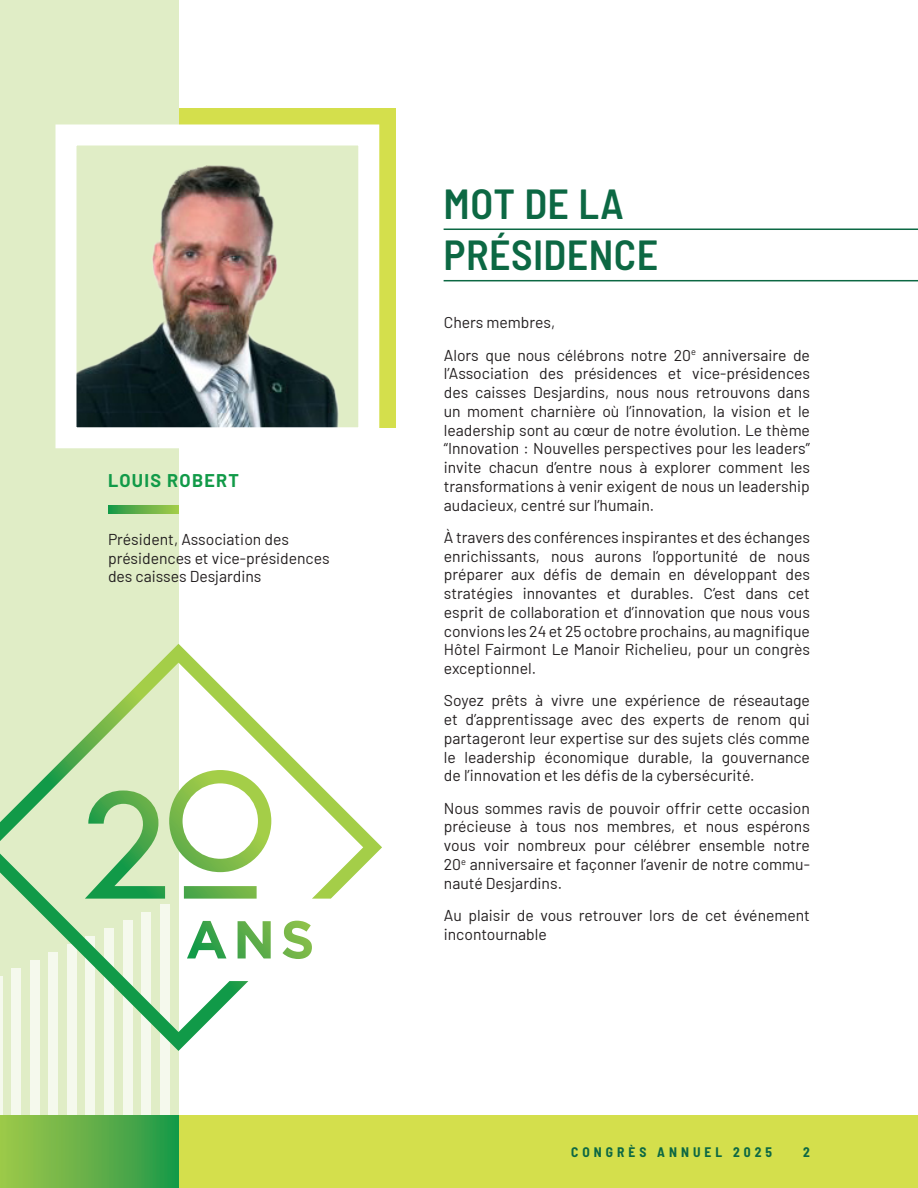
<style>
.page{position:relative;width:918px;height:1188px;background:#fff}
.page>*{position:absolute;margin:0;border:0;box-sizing:border-box;transform-origin:0 0}
.t1{font:600 semi-condensed 42px/51px "Barlow";letter-spacing:.01em;color:#0c6843}
.t2{font:700 18px "Barlow";letter-spacing:.07em;color:#119a48}
.t3{font:15.75px/18.8px "Barlow";color:#231f20;text-align:justify}
.t4{font:700 semi-condensed 13.5px "Barlow";letter-spacing:.3em;color:#0c6843}
</style>
<div class="page">
<div style="left:178px;top:1115px;width:740px;height:73px;background:#d4df4c"></div>
<div style="left:0;top:1115px;width:178px;height:73px;background:linear-gradient(to right,#a4c849,#209949)"></div>
<div style="left:178px;top:108px;width:218px;height:320px;background:#d4df4c"></div>
<div style="left:0;top:0;width:178px;height:1115px;background:#e0edc6"></div>
<img style="left:78px;top:146px;width:279px;height:280px">
<div style="left:56px;top:124px;width:323px;height:324px;border:21px solid #fff"></div>
<hr style="left:444px;top:280px;width:474px;height:1px;background:#0c6843">
<hr style="left:444px;top:229px;width:474px;height:1px;background:#0c6843">
<div style="left:160px;top:904px;width:9px;height:211px;background:#f5f9ed"></div>
<div style="left:142px;top:912px;width:9px;height:203px;background:#f5f9ed"></div>
<div style="left:123px;top:920px;width:9px;height:195px;background:#f5f9ed"></div>
<div style="left:104px;top:928px;width:10px;height:187px;background:#f5f9ed"></div>
<div style="left:86px;top:936px;width:9px;height:179px;background:#f5f9ed"></div>
<div style="left:67px;top:944px;width:9px;height:171px;background:#f5f9ed"></div>
<div style="left:49px;top:952px;width:9px;height:163px;background:#f5f9ed"></div>
<div style="left:30px;top:960px;width:9px;height:155px;background:#f5f9ed"></div>
<div style="left:12px;top:968px;width:9px;height:147px;background:#f5f9ed"></div>
<hr style="left:0;top:976px;width:2px;height:139px;background:#fff">
<svg style="left:0;top:644px;width:382px;height:407px"></svg>
<svg style="left:85px;top:770px;width:186px;height:129px"></svg>
<svg style="left:187px;top:921px;width:39px;height:37px"></svg>
<svg style="left:238px;top:921px;width:33px;height:37px"></svg>
<svg style="left:282px;top:921px;width:30px;height:38px"></svg>
<svg style="left:108px;top:506px;width:70px;height:7px"></svg>
<p class="t2" style="left:108px;top:468px;width:133px">LOUIS ROBERT</p>
<p class="t3" style="left:108px;top:529px;width:223px;text-align:left">Président, Association des présidences et vice-présidences des caisses Desjardins</p>
<p class="t1" style="left:444px;top:175px;width:216px">MOT DE LA<br>PRÉSIDENCE</p>
<p class="t3" style="left:444px;top:312px;width:113px">Chers membres,</p>
<p class="t3" style="left:444px;top:344px;width:368px">Alors que nous célébrons notre 20<sup>e</sup> anniversaire de l’Association des présidences et vice-présidences des caisses Desjardins, nous nous retrouvons dans un moment charnière où l’innovation, la vision et le leadership sont au cœur de notre évolution. Le thème “Innovation : Nouvelles perspectives pour les leaders” invite chacun d’entre nous à explorer comment les transformations à venir exigent de nous un leadership audacieux, centré sur l’humain.</p>
<p class="t3" style="left:444px;top:527px;width:368px">À travers des conférences inspirantes et des échanges enrichissants, nous aurons l’opportunité de nous préparer aux défis de demain en développant des stratégies innovantes et durables. C’est dans cet esprit de collaboration et d’innovation que nous vous convions les 24 et 25 octobre prochains, au magnifique Hôtel Fairmont Le Manoir Richelieu, pour un congrès exceptionnel.</p>
<p class="t3" style="left:444px;top:690px;width:368px">Soyez prêts à vivre une expérience de réseautage et d’apprentissage avec des experts de renom qui partageront leur expertise sur des sujets clés comme le leadership économique durable, la gouvernance de l’innovation et les défis de la cybersécurité.</p>
<p class="t3" style="left:444px;top:797px;width:368px">Nous sommes ravis de pouvoir offrir cette occasion précieuse à tous nos membres, et nous espérons vous voir nombreux pour célébrer ensemble notre 20<sup>e</sup> anniversaire et façonner l’avenir de notre commu&shy;nauté Desjardins.</p>
<p class="t3" style="left:444px;top:905px;width:368px">Au plaisir de vous retrouver lors de cet événement incontournable</p>
<p class="t4" style="left:571px;top:1142px;width:203px">CONGRÈS ANNUEL 2025</p>
<p class="t4" style="left:803px;top:1142px;width:8px">2</p>
</div>
